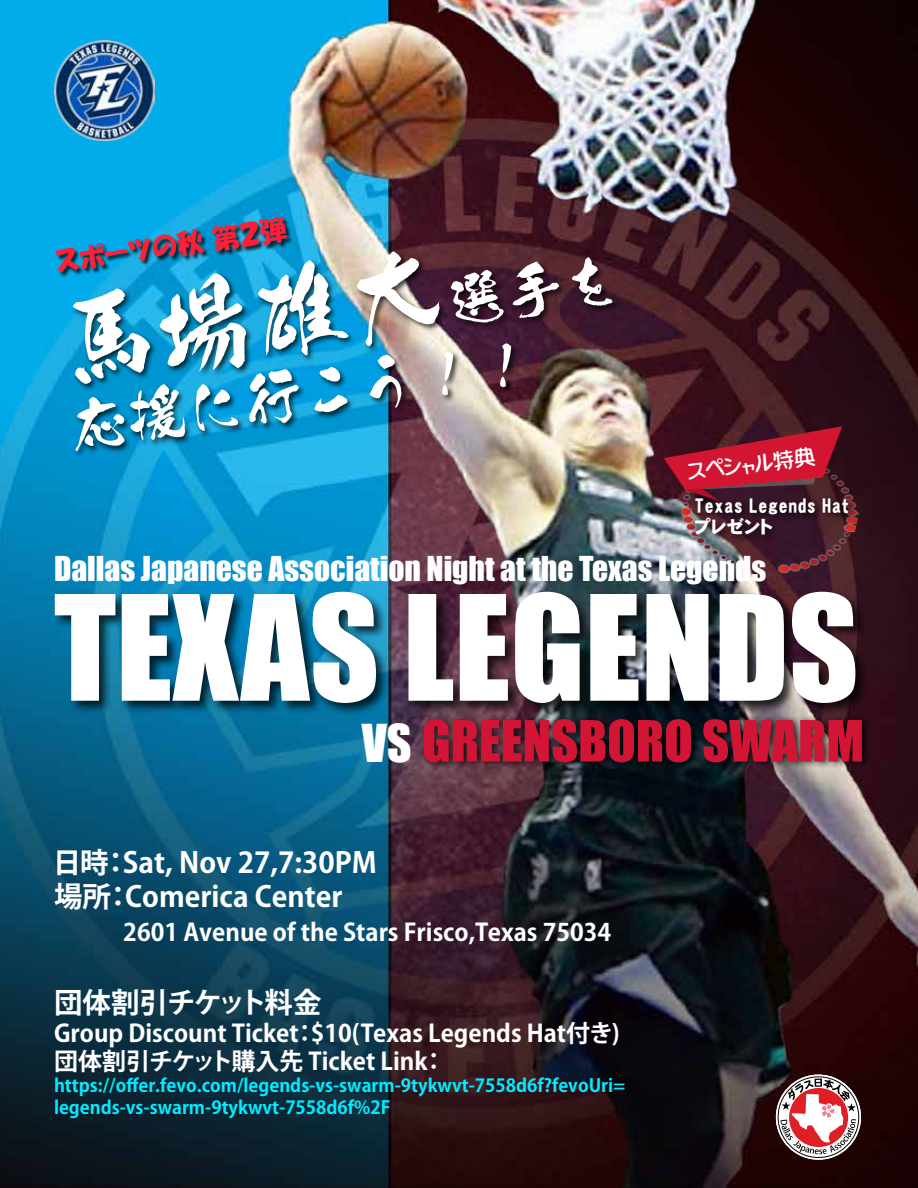
<style>
.page{position:relative;width:918px;height:1188px;background:#fff}
.page>*{position:absolute;margin:0;border:0;box-sizing:border-box;transform-origin:0 0}
.t1{font:135px "Impact";color:#fff}
.t2{font:97.5px "Ksw Furaibou";color:#fff}
.t3{font:58.5px "Ksw Furaibou";color:#fff}
.t4{font:52.5px "Impact";color:#d21535}
.t5{font:31.5px "Impact";color:#fff}
.t6{font:700 28.5px/34.2px "Koz Go Pr 6 N";color:#fff}
.t7{font:700 28.5px "Koz Go Pr 6 N";letter-spacing:-.03em;color:#fff}
.t8{font:27px "HGP Soei Kakupoptai";color:#ff2038}
.t9{font:700 24px/28.8px "Koz Go Pr 6 N";color:#fff}
.t10{font:21px "HGP Soei Marupoptai";color:#fff}
.t11{font:700 18px/21.6px "Koz Go Pr 6 N";color:#00ecff}
.t12{font:18px/21.6px "HGP Heisei Kakugothictai W9";color:#fff}
.s1{font-size:58.5px}
.s2{font-size:48px;color:#fff}
.s3{font-size:28.5px}
</style>
<div class="page">
<img style="left:0;top:0;width:918px;height:1188px">
<div style="left:53px;top:589px;width:816px;height:128px;background:#000;opacity:.75"></div>
<div style="left:420px;top:714px;width:452px;height:56px;background:#000;opacity:.75"></div>
<div style="left:56px;top:217px;width:237px;height:61px;background:#000;opacity:.75"></div>
<div style="left:72px;top:250px;width:548px;height:208px;background:#000;opacity:.75"></div>
<img style="left:54px;top:40px;width:100px;height:101px">
<svg style="left:780px;top:599px;width:81px;height:589px;background:#4d3135"></svg>
<img style="left:672px;top:432px;width:196px;height:155px">
<div style="left:684px;top:478px;width:54px;height:41px;background:#000;opacity:.75"></div>
<svg style="left:664px;top:426px;width:178px;height:76px;background:#8d172c"></svg>
<div style="left:692px;top:495px;width:165px;height:49px;background:#000;opacity:.75"></div>
<p class="t8" style="left:54px;top:248px;width:235px;rotate:-8deg">スポーツの秋 第２弾</p>
<h2 class="t2" style="left:51px;top:290px;width:567px;rotate:-8deg">馬場雄大<span class="s1">選手を</span></h2>
<h3 class="t3" style="left:66px;top:394px;width:470px;rotate:-8deg">応援に行こう！！</h3>
<p class="t10" style="left:686px;top:461px;width:130px;rotate:-7deg">スペシャル特典</p>
<p class="t12" style="left:695px;top:494px;width:156px">Texas Legends Hatプレゼント</p>
<h3 class="t5" style="left:54px;top:545px;width:714px">Dallas Japanese Association Night at the Texas Legends</h3>
<h1 class="t1" style="left:54px;top:543px;width:806px">TEXAS LEGENDS</h1>
<h3 class="t4" style="left:362px;top:700px;width:504px"><span class="s2">VS</span> GREENSBORO SWARM</h3>
<p class="t6" style="left:53px;top:846px;width:325px">日時：Sat, Nov 27,7:30PM場所：Comerica Center</p>
<p class="t9" style="left:54px;top:918px;width:559px"><span class="s3">　　</span> 2601 Avenue of the Stars Frisco,Texas 75034</p>
<p class="t7" style="left:54px;top:986px;width:269px">団体割引チケット料金</p>
<p class="t9" style="left:54px;top:1019px;width:567px">Group Discount Ticket：$10(Texas Legends Hat付き)団体割引チケット購入先 Ticket Link：</p>
<p class="t11" style="left:54px;top:1075px;width:573px">https://offer.fevo.com/legends-vs-swarm-9tykwvt-7558d6f?fevoUri= legends-vs-swarm-9tykwvt-7558d6f%2F</p>
</div>
